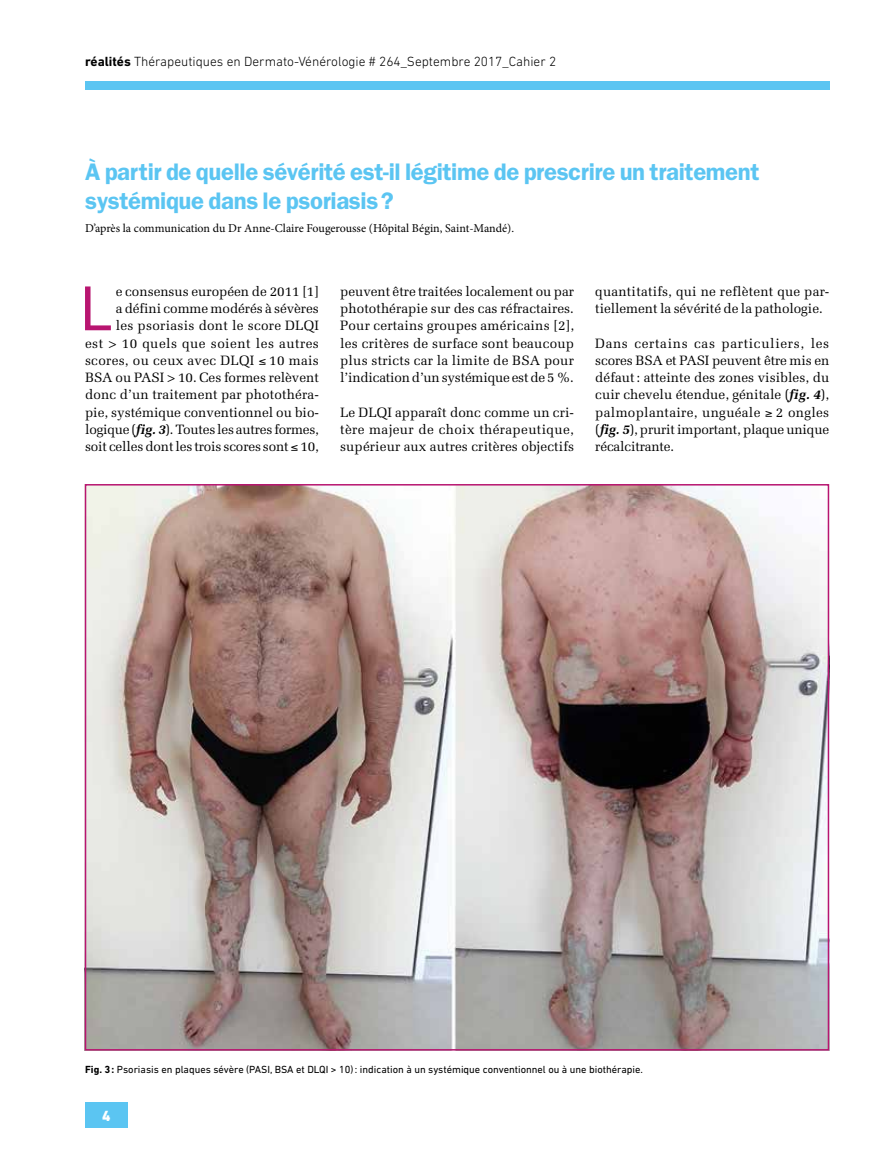
<style>
.page{position:relative;width:893px;height:1149px;background:#fff}
.page>*{position:absolute;margin:0;border:0;box-sizing:border-box;transform-origin:0 0}
._04__Texte_courant_l{font:63.75px "ITC Franklin Gothic Std";color:#b81570}
._05__Inter_1{font:600 24px/28.5px "ITC Franklin Gothic Std";letter-spacing:-.015em;color:#5bc5f2}
.t1{font:800 15px "DIN Next LT Pro";color:#fff}
._04__Texte_courant_l-2{font:13.5px/17.2px "Melior";color:#000;text-align:right}
._04__Texte_courant{font:13.5px/17.2px "Melior";letter-spacing:.01em;color:#000;text-align:justify}
.t2{font:300 13.5px "DIN Next LT Pro";color:#000}
._08__Biblio_simple{font:12px "Minion Pro";letter-spacing:-.005em;color:#000}
._05__Légende{font:10.5px "DIN Next LT Pro";color:#000}
.s1{font-weight:700}
.s2{font-weight:700;font-style:italic}
</style>
<div class="page">
<div style="left:85px;top:81px;width:744px;height:9px;background:#5bc5f2"></div>
<div style="left:85px;top:1101px;width:43px;height:26px;background:#5bc5f2"></div>
<img style="left:88px;top:487px;width:738px;height:560px">
<p class="t2" style="left:85px;top:53px;width:473px"><span class="s1">réalités</span> Thérapeutiques en Dermato-Vénérologie # 264_Septembre 2017_Cahier 2</p>
<p class="_05__Inter_1" style="left:85px;top:158px;width:676px">À partir de quelle sévérité est-il légitime de prescrire un traitement systémique dans le psoriasis?</p>
<p class="_08__Biblio_simple" style="left:85px;top:220px;width:431px">D’après la communication du Dr Anne-Claire Fougerousse (Hôpital Bégin, Saint-Mandé).</p>
<p class="_04__Texte_courant_l-2" style="left:85px;top:282px;width:235px">e consensus européen de 2011 [1]<br>a défini comme modérés à sévères<br>les psoriasis dont le score DLQI<br>est &gt; 10 quels que soient les autres scores, ou ceux avec DLQI ≤ 10 mais BSA ou PASI &gt; 10. Ces formes relèvent donc d’un traitement par photothéra&shy;pie, systémique conventionnel ou bio&shy;logique (<span class="s2">fig. 3</span>). Toutes les autres formes, soit celles dont les trois scores sont ≤ 10,</p>
<p class="_04__Texte_courant_l" style="left:80px;top:272px;width:33px">L</p>
<p class="_04__Texte_courant_l-2" style="left:340px;top:282px;width:236px;text-align:justify">peuvent être traitées localement ou par photothérapie sur des cas réfractaires.<br>Pour certains groupes américains [2], les critères de surface sont beaucoup plus stricts car la limite de BSA pour l’indication d’un systémique est de 5 %.</p>
<p class="_04__Texte_courant" style="left:340px;top:403px;width:235px">Le DLQI apparaît donc comme un cri&shy;tère majeur de choix thérapeutique, supérieur aux autres critères objectifs</p>
<p class="_04__Texte_courant" style="left:595px;top:282px;width:235px">quantitatifs, qui ne reflètent que par&shy;tiellement la sévérité de la pathologie.</p>
<p class="_04__Texte_courant" style="left:595px;top:334px;width:235px">Dans certains cas particuliers, les scores BSA et PASI peuvent être mis en défaut: atteinte des zones visibles, du cuir chevelu étendue, génitale (<span class="s2">fig. 4</span>), palmoplantaire, unguéale ≥ 2 ongles (<span class="s2">fig. 5</span>), prurit important, plaque unique récalcitrante.</p>
<p class="_05__Légende" style="left:85px;top:1063px;width:559px"><span class="s1">Fig. 3:</span> Psoriasis en plaques sévère (PASI, BSA et DLQI &gt; 10): indication à un systémique conventionnel ou à une biothérapie.</p>
<p class="t1" style="left:102px;top:1106px;width:10px">4</p>
</div>
